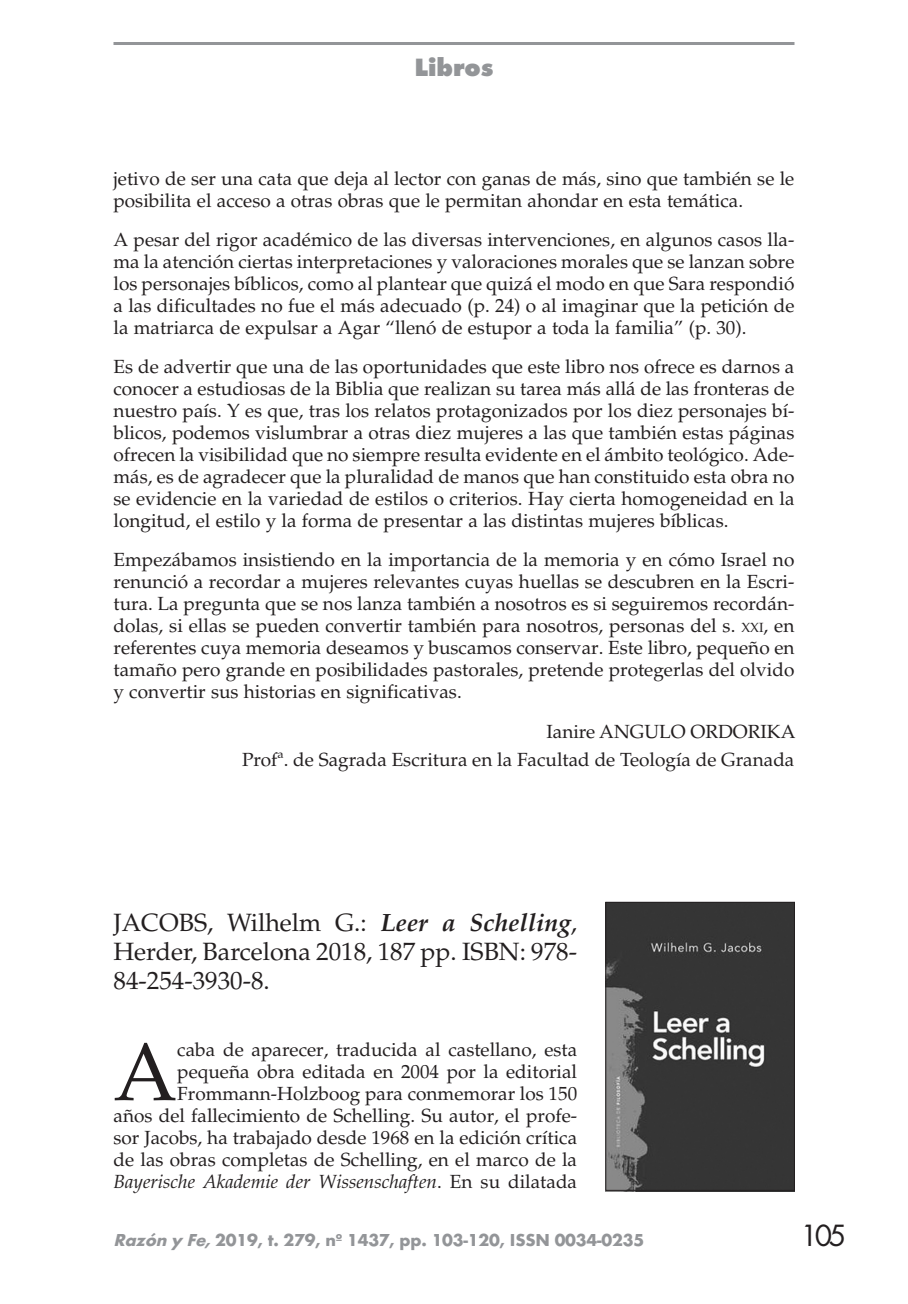
<style>
.page{position:relative;width:908px;height:1304px;background:#fff}
.page>*{position:absolute;margin:0;border:0;box-sizing:border-box;transform-origin:0 0}
.t1{font:81.8px "Palatino";color:#231f20}
.t2{font:32px "Futura T";color:#231f20}
.t3{font:800 26px "Futura T";color:#939598}
.t4{font:25px/29px "Palatino";color:#231f20;text-align:justify}
.t5{font:19px/22px "Palatino";color:#231f20;text-align:justify}
.t6{font:700 18px "Futura T";letter-spacing:-.01em;color:#939598}
.s1{font-size:13.4px}
.s2{font-weight:700;font-style:italic}
.s3{font-style:italic}
</style>
<div class="page">
<hr style="left:113px;top:42px;width:681px;height:3px;background:#939598">
<img style="left:605px;top:904px;width:189px;height:288px">
<div style="left:605px;top:902px;width:189px;height:289px;border:1px solid #231f20"></div>
<h3 class="t3" style="left:414px;top:52px;width:81px">Libros</h3>
<p class="t5" style="left:113px;top:168px;width:682px">jetivo de ser una cata que deja al lector con ganas de más, sino que también se le posibilita el acceso a otras obras que le permitan ahondar en esta temática.</p>
<p class="t5" style="left:113px;top:229px;width:682px">A pesar del rigor académico de las diversas intervenciones, en algunos casos lla&shy;ma la atención ciertas interpretaciones y valoraciones morales que se lanzan sobre los personajes bíblicos, como al plantear que quizá el modo en que Sara respondió a las dificultades no fue el más adecuado (p. 24) o al imaginar que la petición de la matriarca de expulsar a Agar “llenó de estupor a toda la familia” (p. 30).</p>
<p class="t5" style="left:113px;top:356px;width:682px">Es de advertir que una de las oportunidades que este libro nos ofrece es darnos a conocer a estudiosas de la Biblia que realizan su tarea más allá de las fronteras de nuestro país. Y es que, tras los relatos protagonizados por los diez personajes bí&shy;blicos, podemos vislumbrar a otras diez mujeres a las que también estas páginas ofrecen la visibilidad que no siempre resulta evidente en el ámbito teológico. Ade&shy;más, es de agradecer que la pluralidad de manos que han constituido esta obra no se evidencie en la variedad de estilos o criterios. Hay cierta homogeneidad en la longitud, el estilo y la forma de presentar a las distintas mujeres bíblicas.</p>
<p class="t5" style="left:113px;top:549px;width:682px">Empezábamos insistiendo en la importancia de la memoria y en cómo Israel no renunció a recordar a mujeres relevantes cuyas huellas se descubren en la Escri&shy;tura. La pregunta que se nos lanza también a nosotros es si seguiremos recordán&shy;dolas, si ellas se pueden convertir también para nosotros, personas del s. <span class="s1">xxi</span>, en referentes cuya memoria deseamos y buscamos conservar. Este libro, pequeño en tamaño pero grande en posibilidades pastorales, pretende protegerlas del olvido y convertir sus historias en significativas.</p>
<p class="t5" style="left:242px;top:717px;width:554px;line-height:28.6px;text-align:right">Ianire ANGULO ORDORIKA<br>Profª. de Sagrada Escritura en la Facultad de Teología de Granada</p>
<h3 class="t4" style="left:113px;top:908px;width:465px">JACOBS, Wilhelm G.: <span class="s2">Leer a Schelling</span>, Herder, Barcelona 2018, 187 pp. ISBN: 978- 84-254-3930-8.</h3>
<p class="t5" style="left:113px;top:1039px;width:465px;text-align:right">caba de aparecer, traducida al castellano, esta pequeña obra editada en 2004 por la editorial Frommann-Holzboog para conmemorar los 150<br>años del fallecimiento de Schelling. Su autor, el profe&shy;sor Jacobs, ha trabajado desde 1968 en la edición crítica de las obras completas de Schelling, en el marco de la <span class="s3">Bayerische Akademie der Wissenschaften</span>. En su dilatada</p>
<h1 class="t1" style="left:113px;top:1024px;width:65px">A</h1>
<p class="t6" style="left:113px;top:1230px;width:532px"><span class="s3">Razón y Fe,</span>2019, t. 279, nº 1437, pp. 103-120, ISSN 0034-0235</p>
<h2 class="t2" style="left:799px;top:1217px;width:48px">105</h2>
</div>
